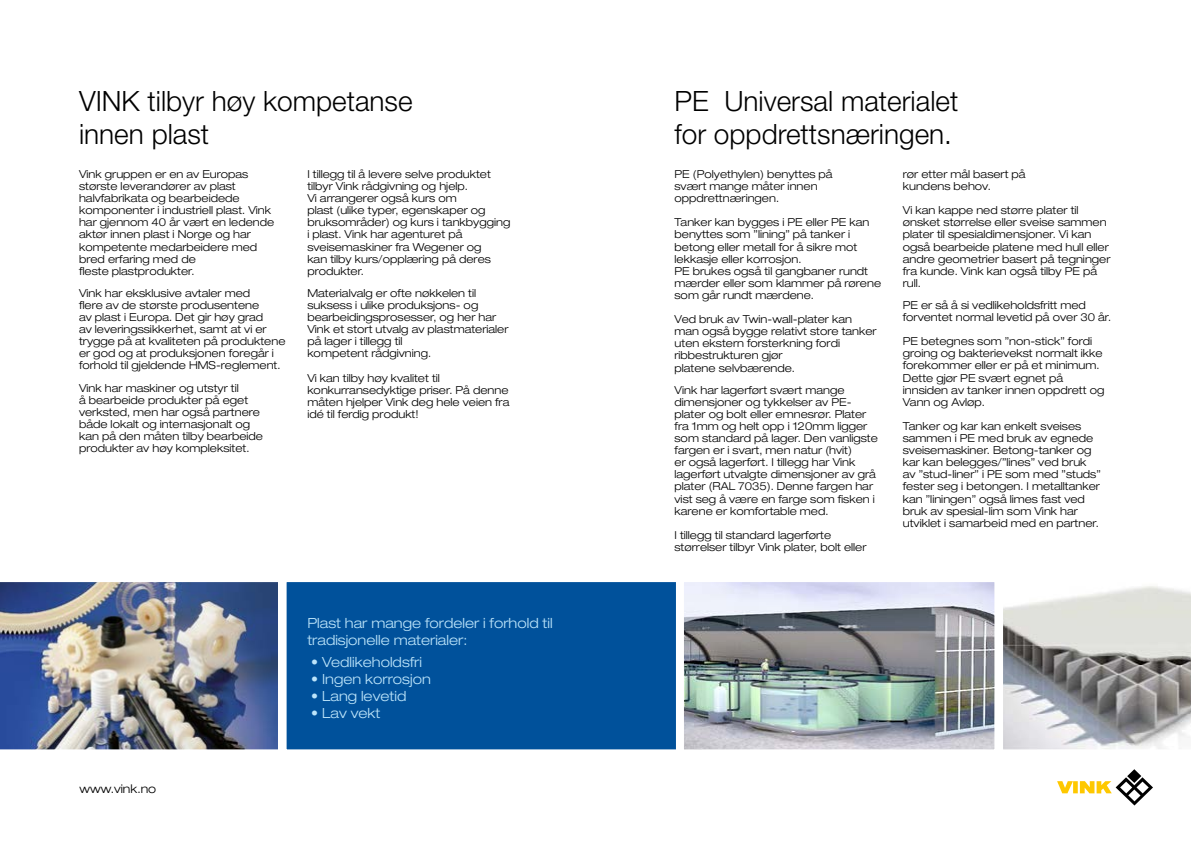
<style>
.page{position:relative;width:1191px;height:842px;background:#fff}
.page>*{position:absolute;margin:0;border:0;box-sizing:border-box;transform-origin:0 0}
.t1{font:300 28px/33.6px "Helvetica Neue LT Pro";color:#000}
.t2{font:300 expanded 14px/16.8px "Helvetica Neue LT Pro";color:#bce4fa}
.t3{font:300 expanded 12px "Helvetica Neue LT Pro";color:#000}
.t4{font:300 expanded 11px/12.1px "Helvetica Neue LT Pro";color:#000}
</style>
<div class="page">
<img style="left:0;top:582px;width:278px;height:168px">
<div style="left:279px;top:574px;width:406px;height:183px;background:#00519b;border:8px solid #fff"></div>
<svg style="left:1057px;top:781px;width:16px;height:12px"></svg>
<svg style="left:1073px;top:781px;width:4px;height:12px"></svg>
<svg style="left:1080px;top:769px;width:73px;height:36px"></svg>
<img style="left:685px;top:583px;width:308px;height:165px">
<svg style="left:1003px;top:586px;width:188px;height:164px;background:#b9bab9"></svg>
<div style="left:676px;top:574px;width:326px;height:183px;border:8px solid #fff"></div>
<h1 class="t1" style="left:79px;top:83px;width:335px">VINK tilbyr høy kompetanse innen plast</h1>
<p class="t4" style="left:79px;top:168px;width:197px">Vink gruppen er en av Europas største leverandører av plast halvfabrikata og bearbeidede komponenter i industriell plast. Vink har gjennom 40 år vært en ledende aktør innen plast i Norge og har kompetente medarbeidere med bred erfaring med de<br>fleste plastprodukter.</p>
<p class="t4" style="left:79px;top:287px;width:208px">Vink har eksklusive avtaler med<br>flere av de største produsentene<br>av plast i Europa. Det gir høy grad<br>av leveringssikkerhet, samt at vi er trygge på at kvaliteten på produktene er god og at produksjonen foregår i forhold til gjeldende HMS-reglement.</p>
<p class="t4" style="left:79px;top:381px;width:185px">Vink har maskiner og utstyr til<br>å bearbeide produkter på eget verksted, men har også partnere både lokalt og internasjonalt og kan på den måten tilby bearbeide produkter av høy kompleksitet.</p>
<p class="t4" style="left:307px;top:168px;width:204px">I tillegg til å levere selve produktet tilbyr Vink rådgivning og hjelp.<br>Vi arrangerer også kurs om<br>plast (ulike typer, egenskaper og bruksområder) og kurs i tankbygging i plast. Vink har agenturet på sveisemaskiner fra Wegener og<br>kan tilby kurs/opplæring på deres produkter.</p>
<p class="t4" style="left:307px;top:287px;width:203px">Materialvalg er ofte nøkkelen til suksess i ulike produksjons- og bearbeidingsprosesser, og her har<br>Vink et stort utvalg av plastmaterialer på lager i tillegg til<br>kompetent rådgivning.</p>
<p class="t4" style="left:307px;top:371px;width:204px">Vi kan tilby høy kvalitet til konkurransedyktige priser. På denne måten hjelper Vink deg hele veien fra idé til ferdig produkt!</p>
<p class="t3" style="left:79px;top:782px;width:78px">www.vink.no</p>
<p class="t2" style="left:307px;top:614px;width:247px">Plast har mange fordeler i forhold til tradisjonelle materialer:</p>
<p class="t2" style="left:311px;top:654px;width:112px">• Vedlikeholdsfri</p>
<p class="t2" style="left:311px;top:671px;width:121px">• Ingen korrosjon</p>
<p class="t2" style="left:311px;top:687px;width:97px">• Lang levetid</p>
<p class="t2" style="left:311px;top:704px;width:71px">• Lav vekt</p>
<h1 class="t1" style="left:674px;top:83px;width:285px">PE Universal materialet for oppdrettsnæringen.</h1>
<p class="t4" style="left:674px;top:168px;width:160px">PE (Polyethylen) benyttes på svært mange måter innen oppdrettnæringen.</p>
<p class="t4" style="left:674px;top:216px;width:208px">Tanker kan bygges i PE eller PE kan benyttes som ”lining” på tanker i betong eller metall for å sikre mot lekkasje eller korrosjon.<br>PE brukes også til gangbaner rundt mærder eller som klammer på rørene som går rundt mærdene.</p>
<p class="t4" style="left:674px;top:313px;width:204px">Ved bruk av Twin-wall-plater kan man også bygge relativt store tanker uten ekstern forsterkning fordi ribbestrukturen gjør<br>platene selvbærende.</p>
<p class="t4" style="left:674px;top:384px;width:205px">Vink har lagerført svært mange dimensjoner og tykkelser av PE&shy;plater og bolt eller emnesrør. Plater fra 1mm og helt opp i 120mm ligger som standard på lager. Den vanligste fargen er i svart, men natur (hvit)<br>er også lagerført. I tillegg har Vink lagerført utvalgte dimensjoner av grå plater (RAL 7035). Denne fargen har vist seg å være en farge som fisken i karene er komfortable med.</p>
<p class="t4" style="left:674px;top:529px;width:193px">I tillegg til standard lagerførte størrelser tilbyr Vink plater, bolt eller</p>
<p class="t4" style="left:902px;top:168px;width:124px">rør etter mål basert på kundens behov.</p>
<p class="t4" style="left:902px;top:204px;width:209px">Vi kan kappe ned større plater til ønsket størrelse eller sveise sammen plater til spesialdimensjoner. Vi kan også bearbeide platene med hull eller andre geometrier basert på tegninger fra kunde. Vink kan også tilby PE på rull.</p>
<p class="t4" style="left:902px;top:299px;width:210px">PE er så å si vedlikeholdsfritt med forventet normal levetid på over 30 år.</p>
<p class="t4" style="left:902px;top:335px;width:203px">PE betegnes som ”non-stick” fordi groing og bakterievekst normalt ikke forekommer eller er på et minimum.<br>Dette gjør PE svært egnet på innsiden av tanker innen oppdrett og<br>Vann og Avløp.</p>
<p class="t4" style="left:902px;top:420px;width:200px">Tanker og kar kan enkelt sveises sammen i PE med bruk av egnede sveisemaskiner. Betong-tanker og kar kan belegges/”lines” ved bruk av ”stud-liner” i PE som med ”studs” fester seg i betongen. I metalltanker kan ”liningen” også limes fast ved bruk av spesial-lim som Vink har utviklet i samarbeid med en partner.</p>
</div>
